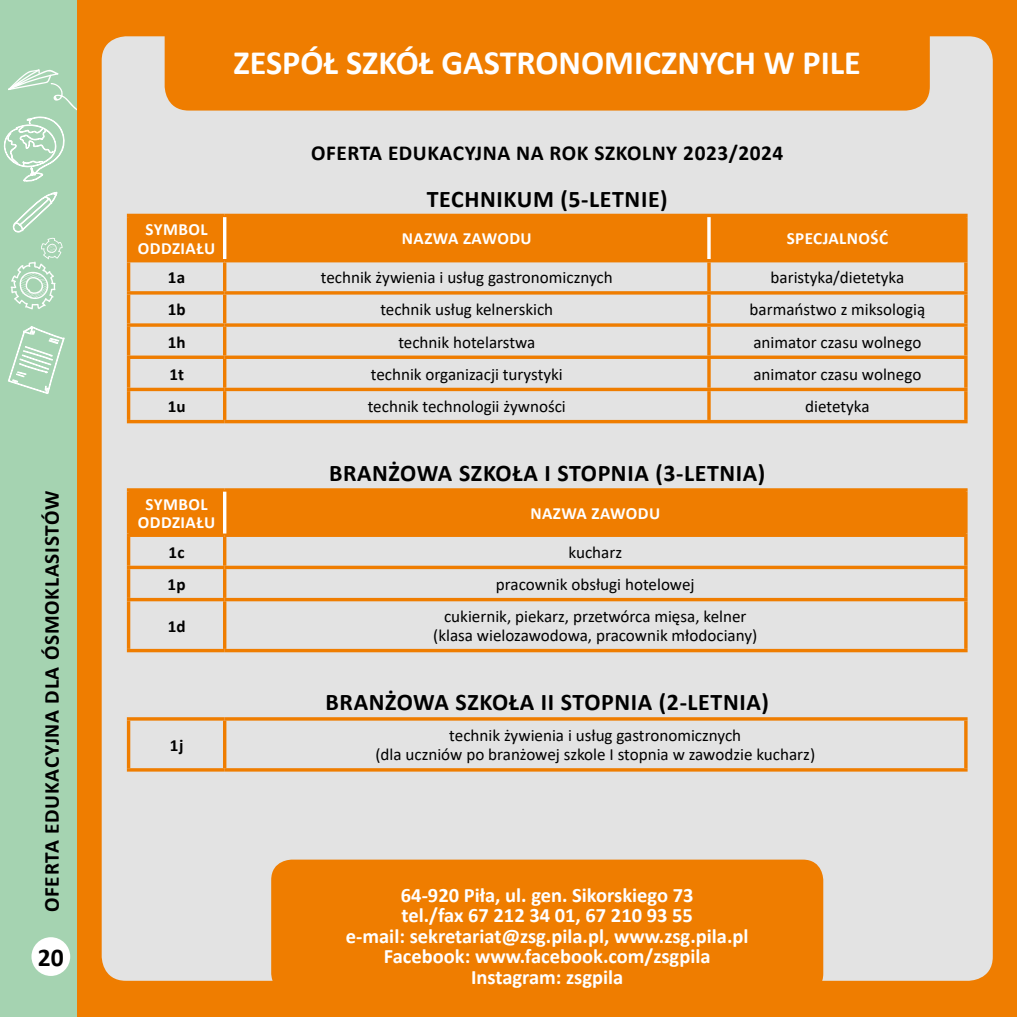
<style>
.page{position:relative;width:1017px;height:1017px;background:#fff}
.page>*{position:absolute;margin:0;border:0;box-sizing:border-box;transform-origin:0 0}
.t1{font:700 34.12px "Calibri";color:#fff}
.t2{font:700 25.55px "Calibri";color:#000}
.t3{font:700 23.97px "Calibri";letter-spacing:.025em;color:#000}
.t4{font:700 21.35px "Calibri";letter-spacing:.025em;color:#000}
.t5{font:700 20.47px/20.5px "Calibri";color:#fff;text-align:center}
.t6{font:17.15px/18.7px "Calibri";color:#000;text-align:center}
.t7{font:700 17.15px/18.7px "Calibri";letter-spacing:.025em;color:#fff;text-align:center}
.t8{font:700 17.15px "Calibri";color:#000}
</style>
<div class="page">
<div style="left:0;top:0;width:77px;height:1017px;background:#a5d3b1"></div>
<div style="left:31px;top:937px;width:39px;height:39px;background:#fff;border-radius:50%"></div>
<svg style="left:8px;top:326px;width:57px;height:68px"></svg>
<svg style="left:3px;top:69px;width:74px;height:241px"></svg>
<div style="left:77px;top:0;width:940px;height:1017px;background:#ef7d00"></div>
<div style="left:102px;top:36px;width:891px;height:945px;background:#e3e3e3;border-radius:24px"></div>
<div style="left:165px;top:36px;width:765px;height:75px;background:#ef7d00"></div>
<div style="left:271px;top:860px;width:552px;height:134px;background:#ef7d00;border-radius:20px"></div>
<div style="left:130px;top:217px;width:834px;height:42px;background:#ef7d00"></div>
<hr style="left:127px;top:214px;width:98px;height:3px;background:#ef7d00">
<hr style="left:127px;top:217px;width:3px;height:42px;background:#ef7d00">
<hr style="left:225px;top:214px;width:484px;height:3px;background:#ef7d00">
<hr style="left:709px;top:214px;width:259px;height:3px;background:#ef7d00">
<svg style="left:964px;top:217px;width:4px;height:42px"></svg>
<hr style="left:127px;top:259px;width:98px;height:3px;background:#ef7d00">
<hr style="left:127px;top:262px;width:3px;height:29px;background:#ef7d00">
<hr style="left:225px;top:259px;width:484px;height:3px;background:#ef7d00">
<hr style="left:223px;top:262px;width:3px;height:29px;background:#ef7d00">
<hr style="left:709px;top:259px;width:259px;height:3px;background:#ef7d00">
<svg style="left:707px;top:262px;width:4px;height:29px"></svg>
<svg style="left:964px;top:262px;width:4px;height:29px"></svg>
<svg style="left:127px;top:291px;width:98px;height:4px"></svg>
<hr style="left:127px;top:295px;width:3px;height:28px;background:#ef7d00">
<svg style="left:225px;top:291px;width:484px;height:4px;background:#ed8b20"></svg>
<hr style="left:223px;top:295px;width:3px;height:28px;background:#ef7d00">
<svg style="left:709px;top:291px;width:259px;height:4px"></svg>
<svg style="left:707px;top:295px;width:4px;height:28px"></svg>
<svg style="left:964px;top:295px;width:4px;height:28px"></svg>
<svg style="left:127px;top:323px;width:98px;height:4px"></svg>
<hr style="left:127px;top:327px;width:3px;height:29px;background:#ef7d00">
<svg style="left:225px;top:323px;width:484px;height:4px;background:#ed8b20"></svg>
<hr style="left:223px;top:327px;width:3px;height:29px;background:#ef7d00">
<svg style="left:709px;top:323px;width:259px;height:4px"></svg>
<svg style="left:707px;top:327px;width:4px;height:29px"></svg>
<svg style="left:964px;top:327px;width:4px;height:29px"></svg>
<hr style="left:127px;top:356px;width:98px;height:3px;background:#ef7d00">
<hr style="left:127px;top:359px;width:3px;height:29px;background:#ef7d00">
<hr style="left:225px;top:356px;width:484px;height:3px;background:#ef7d00">
<hr style="left:223px;top:359px;width:3px;height:29px;background:#ef7d00">
<hr style="left:709px;top:356px;width:259px;height:3px;background:#ef7d00">
<svg style="left:707px;top:359px;width:4px;height:29px"></svg>
<svg style="left:964px;top:359px;width:4px;height:29px"></svg>
<hr style="left:127px;top:388px;width:98px;height:3px;background:#ef7d00">
<hr style="left:127px;top:391px;width:3px;height:29px;background:#ef7d00">
<hr style="left:225px;top:388px;width:484px;height:3px;background:#ef7d00">
<hr style="left:223px;top:391px;width:3px;height:29px;background:#ef7d00">
<hr style="left:709px;top:388px;width:259px;height:3px;background:#ef7d00">
<svg style="left:707px;top:391px;width:4px;height:29px"></svg>
<svg style="left:964px;top:391px;width:4px;height:29px"></svg>
<hr style="left:127px;top:420px;width:98px;height:3px;background:#ef7d00">
<hr style="left:225px;top:420px;width:484px;height:3px;background:#ef7d00">
<hr style="left:709px;top:420px;width:259px;height:3px;background:#ef7d00">
<hr style="left:223px;top:217px;width:3px;height:42px;background:#fff">
<svg style="left:707px;top:217px;width:4px;height:42px"></svg>
<div style="left:130px;top:492px;width:834px;height:41px;background:#ef7d00"></div>
<hr style="left:127px;top:649px;width:98px;height:3px;background:#ef7d00">
<hr style="left:225px;top:649px;width:743px;height:3px;background:#ef7d00">
<hr style="left:127px;top:533px;width:98px;height:4px;background:#ef7d00">
<hr style="left:127px;top:537px;width:3px;height:29px;background:#ef7d00">
<hr style="left:225px;top:533px;width:743px;height:4px;background:#ef7d00">
<hr style="left:223px;top:537px;width:3px;height:29px;background:#ef7d00">
<svg style="left:964px;top:537px;width:4px;height:29px"></svg>
<hr style="left:127px;top:566px;width:98px;height:3px;background:#ef7d00">
<hr style="left:127px;top:569px;width:3px;height:29px;background:#ef7d00">
<hr style="left:225px;top:566px;width:743px;height:3px;background:#ef7d00">
<hr style="left:223px;top:569px;width:3px;height:29px;background:#ef7d00">
<svg style="left:964px;top:569px;width:4px;height:29px"></svg>
<hr style="left:127px;top:598px;width:98px;height:3px;background:#ef7d00">
<hr style="left:127px;top:601px;width:3px;height:48px;background:#ef7d00">
<hr style="left:225px;top:598px;width:743px;height:3px;background:#ef7d00">
<hr style="left:223px;top:601px;width:3px;height:48px;background:#ef7d00">
<svg style="left:964px;top:601px;width:4px;height:48px"></svg>
<svg style="left:127px;top:488px;width:98px;height:4px"></svg>
<hr style="left:127px;top:492px;width:3px;height:41px;background:#ef7d00">
<svg style="left:225px;top:488px;width:743px;height:4px;background:#ed830e"></svg>
<svg style="left:964px;top:492px;width:4px;height:41px"></svg>
<hr style="left:223px;top:492px;width:3px;height:41px;background:#fff">
<svg style="left:127px;top:717px;width:98px;height:4px"></svg>
<hr style="left:127px;top:721px;width:3px;height:47px;background:#ef7d00">
<svg style="left:225px;top:717px;width:743px;height:4px;background:#ec8b20"></svg>
<hr style="left:223px;top:721px;width:3px;height:47px;background:#ef7d00">
<svg style="left:964px;top:721px;width:4px;height:47px"></svg>
<svg style="left:127px;top:768px;width:98px;height:4px"></svg>
<svg style="left:225px;top:768px;width:743px;height:4px;background:#ec8b20"></svg>
<p class="t4" style="left:37px;top:912px;width:423px;rotate:-90deg">OFERTA EDUKACYJNA DLA ÓSMOKLASISTÓW</p>
<h2 class="t2" style="left:38px;top:940px;width:27px">20</h2>
<h1 class="t1" style="left:233px;top:39px;width:629px">ZESPÓŁ SZKÓŁ GASTRONOMICZNYCH W PILE</h1>
<p class="t4" style="left:311px;top:138px;width:474px">OFERTA EDUKACYJNA NA ROK SZKOLNY 2023/2024</p>
<h3 class="t3" style="left:427px;top:182px;width:242px">TECHNIKUM (5-LETNIE)</h3>
<p class="t7" style="left:138px;top:220px;width:79px">SYMBOL<br>ODDZIAŁU</p>
<p class="t7" style="left:402px;top:229px;width:131px">NAZWA ZAWODU</p>
<p class="t7" style="left:787px;top:229px;width:103px">SPECJALNOŚĆ</p>
<p class="t8" style="left:168px;top:265px;width:19px">1a</p>
<p class="t6" style="left:321px;top:268px;width:293px">technik żywienia i usług gastronomicznych</p>
<p class="t6" style="left:771px;top:268px;width:135px">baristyka/dietetyka</p>
<p class="t8" style="left:168px;top:298px;width:19px">1b</p>
<p class="t6" style="left:380px;top:300px;width:174px">technik usług kelnerskich</p>
<p class="t6" style="left:750px;top:300px;width:177px">barmaństwo z miksologią</p>
<p class="t8" style="left:168px;top:330px;width:19px">1h</p>
<p class="t6" style="left:398px;top:332px;width:138px">technik hotelarstwa</p>
<p class="t6" style="left:753px;top:332px;width:169px">animator czasu wolnego</p>
<p class="t8" style="left:169px;top:362px;width:16px">1t</p>
<p class="t6" style="left:371px;top:364px;width:193px">technik organizacji turystyki</p>
<p class="t6" style="left:753px;top:364px;width:169px">animator czasu wolnego</p>
<p class="t8" style="left:168px;top:394px;width:19px">1u</p>
<p class="t6" style="left:368px;top:396px;width:200px">technik technologii żywności</p>
<p class="t6" style="left:805px;top:396px;width:66px">dietetyka</p>
<h3 class="t3" style="left:329px;top:456px;width:438px">BRANŻOWA SZKOŁA I STOPNIA (3-LETNIA)</h3>
<p class="t7" style="left:138px;top:494px;width:79px">SYMBOL<br>ODDZIAŁU</p>
<p class="t7" style="left:530px;top:504px;width:131px">NAZWA ZAWODU</p>
<p class="t8" style="left:169px;top:540px;width:18px">1c</p>
<p class="t6" style="left:568px;top:542px;width:55px">kucharz</p>
<p class="t8" style="left:168px;top:572px;width:20px">1p</p>
<p class="t6" style="left:496px;top:574px;width:200px">pracownik obsługi hotelowej</p>
<p class="t8" style="left:168px;top:614px;width:19px">1d</p>
<p class="t6" style="left:433px;top:607px;width:326px">cukiernik, piekarz, przetwórca mięsa, kelner (klasa wielozawodowa, pracownik młodociany)</p>
<h3 class="t3" style="left:326px;top:685px;width:445px">BRANŻOWA SZKOŁA II STOPNIA (2-LETNIA)</h3>
<p class="t8" style="left:170px;top:733px;width:15px">1j</p>
<p class="t6" style="left:375px;top:726px;width:441px">technik żywienia i usług gastronomicznych<br>(dla uczniów po branżowej szkole I stopnia w zawodzie kucharz)</p>
<p class="t5" style="left:346px;top:884px;width:404px">64-920 Piła, ul. gen. Sikorskiego 73<br>tel./fax 67 212 34 01, 67 210 93 55<br>e-mail: sekretariat@zsg.pila.pl, www.zsg.pila.pl Facebook: www.facebook.com/zsgpila Instagram: zsgpila</p>
</div>
